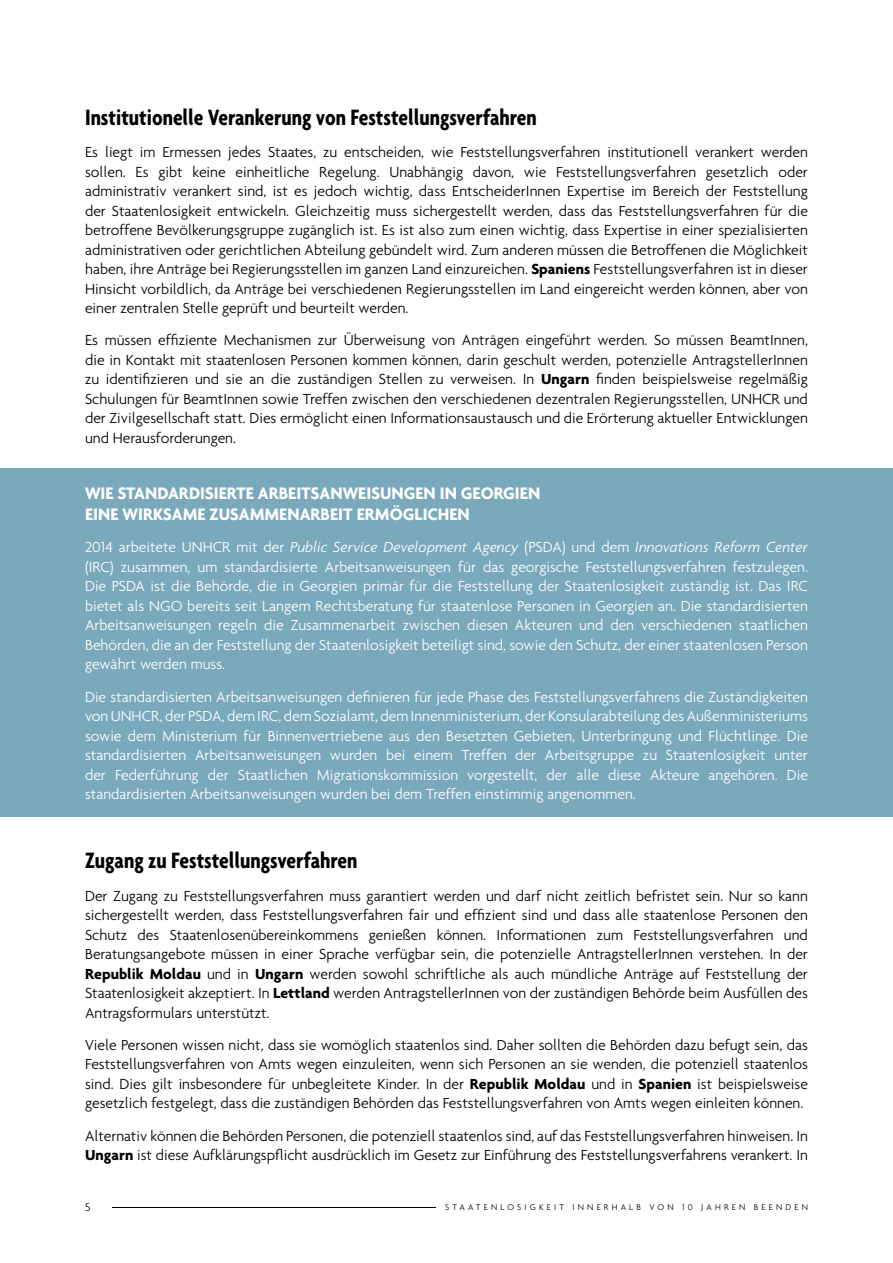
<style>
.page{position:relative;width:893px;height:1263px;background:#fff}
.page>*{position:absolute;margin:0;border:0;box-sizing:border-box;transform-origin:0 0}
.t1{font:700 condensed 24px "Agenda";color:#000;scale:.96 1}
.t2{font:700 18px/21.6px "Agenda";color:#fff;scale:.96 1}
.t3{font:300 15.75px/19.5px "Agenda";color:#000;text-align:justify}
.t4{font:300 15.75px/19.5px "Agenda";color:#fff;text-align:justify}
.t5{font:300 12px "Agenda";color:#000}
.t6{font:300 9px "Agenda";letter-spacing:.35em;color:#000}
.s1{font-weight:700}
.s2{font-style:italic}
</style>
<div class="page">
<hr style="left:111px;top:1207px;width:351px;height:1px;background:#000">
<div style="left:437px;top:1199px;width:371px;height:15px;background:#fff"></div>
<div style="left:0;top:468px;width:893px;height:348px;background:#7aa9bc"></div>
<h1 class="t1" style="left:85px;top:103px;width:472px">Institutionelle Verankerung von Feststellungsverfahren</h1>
<p class="t3" style="left:85px;top:142px;width:724px">Es liegt im Ermessen jedes Staates, zu entscheiden, wie Feststellungsverfahren institutionell verankert werden sollen. Es gibt keine einheitliche Regelung. Unabhängig davon, wie Feststellungsverfahren gesetzlich oder administrativ verankert sind, ist es jedoch wichtig, dass EntscheiderInnen Expertise im Bereich der Feststellung der Staatenlosigkeit entwickeln. Gleichzeitig muss sichergestellt werden, dass das Feststellungsverfahren für die betroffene Bevölkerungsgruppe zugänglich ist. Es ist also zum einen wichtig, dass Expertise in einer spezialisierten administrativen oder gerichtlichen Abteilung gebündelt wird. Zum anderen müssen die Betroffenen die Möglichkeit haben, ihre Anträge bei Regierungsstellen im ganzen Land einzureichen. <span class="s1">Spaniens</span> Feststellungsverfahren ist in dieser Hinsicht vorbildlich, da Anträge bei verschiedenen Regierungsstellen im Land eingereicht werden können, aber von einer zentralen Stelle geprüft und beurteilt werden.</p>
<p class="t3" style="left:85px;top:330px;width:724px">Es müssen effiziente Mechanismen zur Überweisung von Anträgen eingeführt werden. So müssen BeamtInnen, die in Kontakt mit staatenlosen Personen kommen können, darin geschult werden, potenzielle AntragstellerInnen zu identifizieren und sie an die zuständigen Stellen zu verweisen. In <span class="s1">Ungarn</span> finden beispielsweise regelmäßig Schulungen für BeamtInnen sowie Treffen zwischen den verschiedenen dezentralen Regierungsstellen, UNHCR und der Zivilgesellschaft statt. Dies ermöglicht einen Informationsaustausch und die Erörterung aktueller Entwicklungen und Herausforderungen.</p>
<p class="t2" style="left:85px;top:482px;width:476px">WIE STANDARDISIERTE ARBEITSANWEISUNGEN IN GEORGIEN<br>EINE WIRKSAME ZUSAMMENARBEIT ERMÖGLICHEN</p>
<p class="t4" style="left:85px;top:537px;width:724px">2014 arbeitete UNHCR mit der <span class="s2">Public Service Development Agency</span> (PSDA) und dem <span class="s2">Innovations Reform Center </span>(IRC) zusammen, um standardisierte Arbeitsanweisungen für das georgische Feststellungsverfahren festzulegen.<br>Die PSDA ist die Behörde, die in Georgien primär für die Feststellung der Staatenlosigkeit zuständig ist. Das IRC bietet als NGO bereits seit Langem Rechtsberatung für staatenlose Personen in Georgien an. Die standardisierten Arbeitsanweisungen regeln die Zusammenarbeit zwischen diesen Akteuren und den verschiedenen staatlichen Behörden, die an der Feststellung der Staatenlosigkeit beteiligt sind, sowie den Schutz, der einer staatenlosen Person gewährt werden muss.</p>
<p class="t4" style="left:85px;top:687px;width:724px">Die standardisierten Arbeitsanweisungen definieren für jede Phase des Feststellungsverfahrens die Zuständigkeiten von UNHCR, der PSDA, dem IRC, dem Sozialamt, dem Innenministerium, der Konsularabteilung des Außenministeriums sowie dem Ministerium für Binnenvertriebene aus den Besetzten Gebieten, Unterbringung und Flüchtlinge. Die standardisierten Arbeitsanweisungen wurden bei einem Treffen der Arbeitsgruppe zu Staatenlosigkeit unter der Federführung der Staatlichen Migrationskommission vorgestellt, der alle diese Akteure angehören. Die standardisierten Arbeitsanweisungen wurden bei dem Treffen einstimmig angenommen.</p>
<h1 class="t1" style="left:85px;top:847px;width:285px">Zugang zu Feststellungsverfahren</h1>
<p class="t3" style="left:85px;top:886px;width:724px">Der Zugang zu Feststellungsverfahren muss garantiert werden und darf nicht zeitlich befristet sein. Nur so kann sichergestellt werden, dass Feststellungsverfahren fair und effizient sind und dass alle staatenlose Personen den Schutz des Staatenlosenübereinkommens genießen können. Informationen zum Feststellungsverfahren und Beratungsangebote müssen in einer Sprache verfügbar sein, die potenzielle AntragstellerInnen verstehen. In der <span class="s1">Republik Moldau</span> und in <span class="s1">Ungarn</span> werden sowohl schriftliche als auch mündliche Anträge auf Feststellung der Staatenlosigkeit akzeptiert. In <span class="s1">Lettland</span> werden AntragstellerInnen von der zuständigen Behörde beim Ausfüllen des Antragsformulars unterstützt.</p>
<p class="t3" style="left:85px;top:1035px;width:724px">Viele Personen wissen nicht, dass sie womöglich staatenlos sind. Daher sollten die Behörden dazu befugt sein, das Feststellungsverfahren von Amts wegen einzuleiten, wenn sich Personen an sie wenden, die potenziell staatenlos sind. Dies gilt insbesondere für unbegleitete Kinder. In der <span class="s1">Republik Moldau</span> und in <span class="s1">Spanien</span> ist beispielsweise gesetzlich festgelegt, dass die zuständigen Behörden das Feststellungsverfahren von Amts wegen einleiten können.</p>
<p class="t3" style="left:85px;top:1126px;width:724px">Alternativ können die Behörden Personen, die potenziell staatenlos sind, auf das Feststellungsverfahren hinweisen. In<br><span class="s1">Ungarn</span> ist diese Aufklärungspflicht ausdrücklich im Gesetz zur Einführung des Feststellungsverfahrens verankert. In</p>
<p class="t5" style="left:85px;top:1200px;width:7px">5</p>
<p class="t6" style="left:445px;top:1202px;width:364px">STAATENLOSIGKEIT INNERHALB VON 10 JAHREN BEENDEN</p>
</div>
